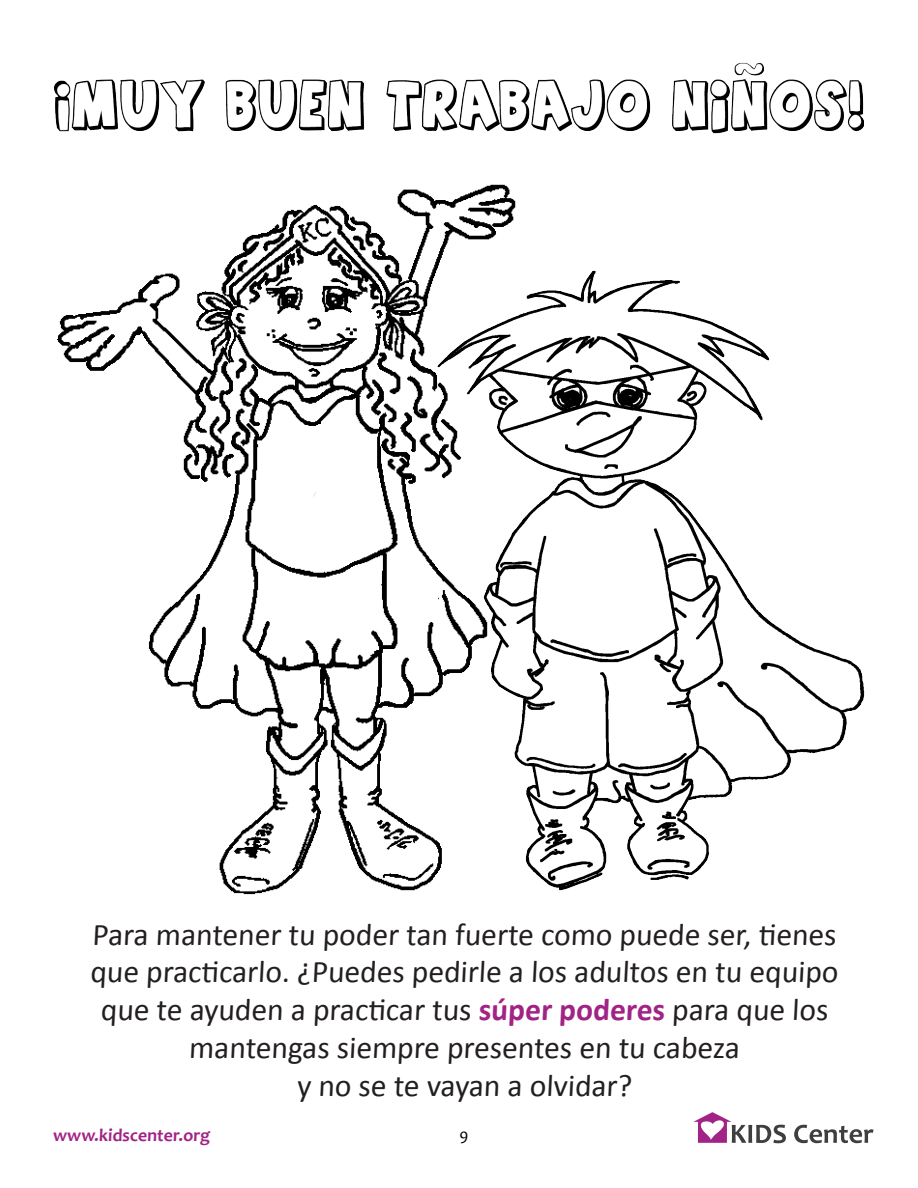
<style>
.page{position:relative;width:918px;height:1188px;background:#fff}
.page>*{position:absolute;margin:0;border:0;box-sizing:border-box;transform-origin:0 0}
.t1{font:31.5px/37.8px "Calibri";color:#231f20;text-align:center}
.t2{font:700 18px "Candara";color:#a12385}
.t3{font:16.5px "Candara";color:#000}
.s1{font-weight:700;color:#a12385}
</style>
<div class="page">
<svg style="left:794px;top:1125px;width:80px;height:18px"></svg>
<svg style="left:693px;top:1112px;width:93px;height:31px"></svg>
<img style="left:55px;top:62px;width:809px;height:72px">
<img style="left:57px;top:184px;width:459px;height:711px">
<img style="left:429px;top:253px;width:436px;height:642px">
<p class="t1" style="left:90px;top:915px;width:752px">Para mantener tu poder tan fuerte como puede ser, tienes que practicarlo. ¿Puedes pedirle a los adultos en tu equipo que te ayuden a practicar tus <span class="s1">súper poderes</span> para que los mantengas siempre presentes en tu cabeza<br>y no se te vayan a olvidar?</p>
<p class="t2" style="left:53px;top:1124px;width:160px">www.kidscenter.org</p>
<p class="t3" style="left:459px;top:1124px;width:12px">9</p>
</div>
